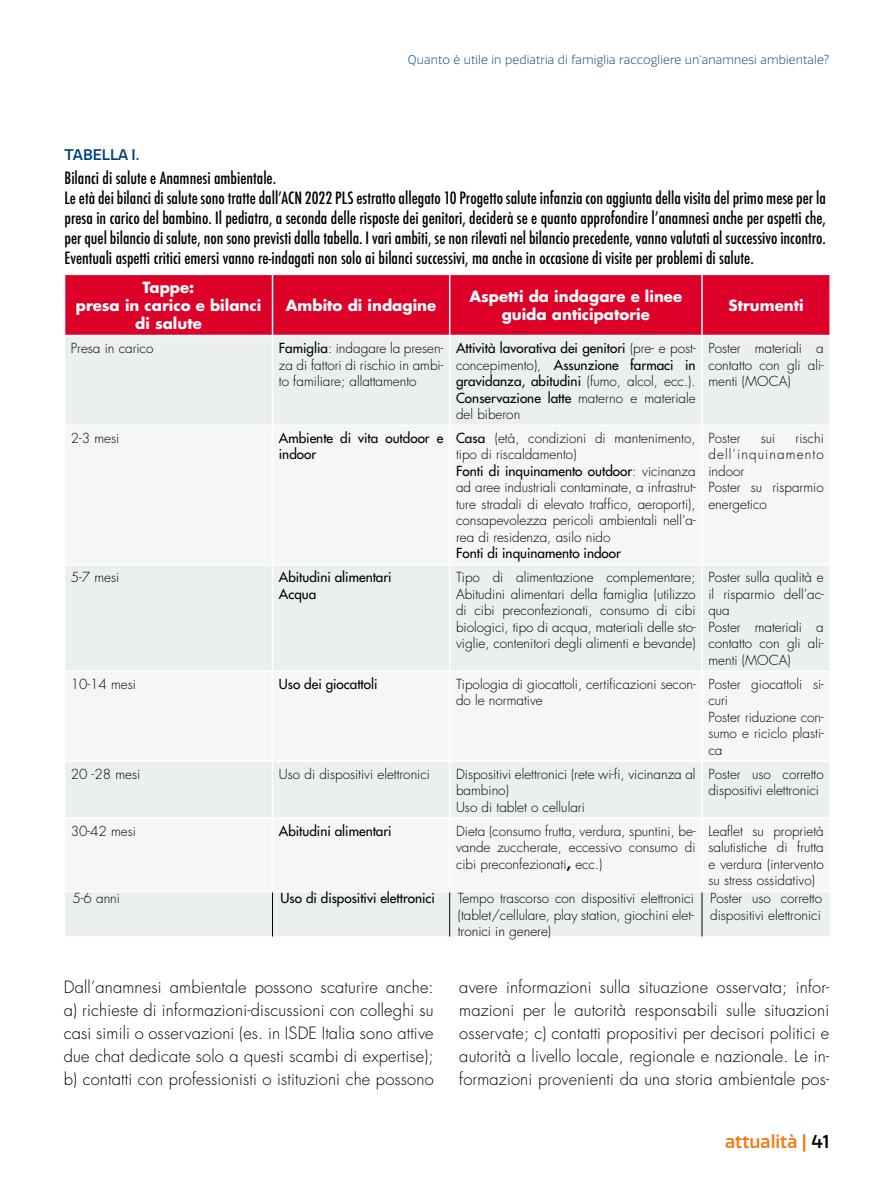
<style>
.page{position:relative;width:893px;height:1191px;background:#fff}
.page>*{position:absolute;margin:0;border:0;box-sizing:border-box;transform-origin:0 0}
.t1{font:500 18px "Quatro";color:#ef7c11}
.t2{font:500 condensed 16.5px/19.8px "Futura";color:#000}
.t3{font:300 16.5px/22.8px "Futura Std";letter-spacing:.01em;color:#000;text-align:justify}
.t4{font:700 15px/18px "Futura Std";color:#fff;text-align:center}
.t5{font:500 15px "Quatro";color:#00407d}
.t6{font:300 13.5px/16.5px "Futura Std";color:#000}
.t7{font:500 13.5px/16.5px "Futura Std";color:#000}
.t8{font:300 12px "Quatro";letter-spacing:.01em;color:#00407d}
.s1{font-weight:500}
.s2{font-weight:300}
.s3{font-weight:700}
.s4{color:#000}
</style>
<div class="page">
<div style="left:65px;top:275px;width:764px;height:60px;background:#dd0028"></div>
<div style="left:65px;top:336px;width:765px;height:600px;background:#ebeff0"></div>
<svg style="left:65px;top:426px;width:764px;height:464px;fill:#f5f7f5"></svg>
<hr style="left:272px;top:275px;width:1px;height:60px;background:#fff">
<hr style="left:449px;top:275px;width:1px;height:60px;background:#fff">
<hr style="left:701px;top:275px;width:2px;height:60px;background:#fff">
<hr style="left:272px;top:336px;width:1px;height:89px;background:#fff">
<hr style="left:449px;top:336px;width:1px;height:89px;background:#fff">
<hr style="left:701px;top:336px;width:2px;height:89px;background:#fff">
<hr style="left:64px;top:425px;width:209px;height:1px;background:#fff">
<hr style="left:273px;top:425px;width:177px;height:1px;background:#fff">
<hr style="left:272px;top:426px;width:1px;height:138px;background:#fff">
<hr style="left:450px;top:425px;width:252px;height:1px;background:#fff">
<hr style="left:449px;top:426px;width:1px;height:138px;background:#fff">
<hr style="left:702px;top:425px;width:129px;height:1px;background:#fff">
<hr style="left:701px;top:426px;width:2px;height:138px;background:#fff">
<hr style="left:64px;top:564px;width:209px;height:1px;background:#fff">
<hr style="left:273px;top:564px;width:177px;height:1px;background:#fff">
<hr style="left:272px;top:565px;width:1px;height:105px;background:#fff">
<hr style="left:450px;top:564px;width:252px;height:1px;background:#fff">
<hr style="left:449px;top:565px;width:1px;height:105px;background:#fff">
<hr style="left:702px;top:564px;width:129px;height:1px;background:#fff">
<hr style="left:701px;top:565px;width:2px;height:105px;background:#fff">
<hr style="left:64px;top:670px;width:209px;height:2px;background:#fff">
<hr style="left:273px;top:670px;width:177px;height:2px;background:#fff">
<hr style="left:272px;top:672px;width:1px;height:88px;background:#fff">
<hr style="left:450px;top:670px;width:252px;height:2px;background:#fff">
<hr style="left:449px;top:672px;width:1px;height:88px;background:#fff">
<hr style="left:702px;top:670px;width:129px;height:2px;background:#fff">
<hr style="left:701px;top:672px;width:2px;height:88px;background:#fff">
<hr style="left:64px;top:760px;width:209px;height:2px;background:#fff">
<hr style="left:273px;top:760px;width:177px;height:2px;background:#fff">
<hr style="left:272px;top:762px;width:1px;height:55px;background:#fff">
<hr style="left:450px;top:760px;width:252px;height:2px;background:#fff">
<hr style="left:449px;top:762px;width:1px;height:55px;background:#fff">
<hr style="left:702px;top:760px;width:129px;height:2px;background:#fff">
<hr style="left:701px;top:762px;width:2px;height:55px;background:#fff">
<hr style="left:64px;top:817px;width:209px;height:2px;background:#fff">
<hr style="left:273px;top:817px;width:177px;height:2px;background:#fff">
<hr style="left:272px;top:819px;width:1px;height:71px;background:#fff">
<hr style="left:450px;top:817px;width:252px;height:2px;background:#fff">
<hr style="left:449px;top:819px;width:1px;height:71px;background:#fff">
<hr style="left:702px;top:817px;width:129px;height:2px;background:#fff">
<hr style="left:701px;top:819px;width:2px;height:71px;background:#fff">
<hr style="left:272px;top:892px;width:1px;height:44px;background:#000">
<hr style="left:449px;top:892px;width:1px;height:44px;background:#000">
<hr style="left:702px;top:892px;width:1px;height:44px;background:#000">
<hr style="left:829px;top:336px;width:2px;height:89px;background:#fff">
<hr style="left:829px;top:426px;width:2px;height:138px;background:#fff">
<hr style="left:829px;top:565px;width:2px;height:105px;background:#fff">
<hr style="left:829px;top:672px;width:2px;height:88px;background:#fff">
<hr style="left:829px;top:762px;width:2px;height:55px;background:#fff">
<hr style="left:829px;top:819px;width:2px;height:71px;background:#fff">
<hr style="left:64px;top:890px;width:209px;height:2px;background:#fff">
<hr style="left:273px;top:890px;width:177px;height:2px;background:#fff">
<hr style="left:450px;top:890px;width:252px;height:2px;background:#fff">
<hr style="left:702px;top:890px;width:129px;height:2px;background:#fff">
<p class="t8" style="left:408px;top:53px;width:423px">Quanto è utile in pediatria di famiglia raccogliere un’anamnesi ambientale?</p>
<p class="t5" style="left:65px;top:146px;width:76px">TABELLA I.</p>
<p class="t2" style="left:65px;top:169px;width:763px">Bilanci di salute e Anamnesi ambientale.<br>Le età dei bilanci di salute sono tratte dall’ACN 2022 PLS estratto allegato 10 Progetto salute infanzia con aggiunta della visita del primo mese per la presa in carico del bambino. Il pediatra, a seconda delle risposte dei genitori, deciderà se e quanto approfondire l’anamnesi anche per aspetti che, per quel bilancio di salute, non sono previsti dalla tabella. I vari ambiti, se non rilevati nel bilancio precedente, vanno valutati al successivo incontro.<br>Eventuali aspetti critici emersi vanno re-indagati non solo ai bilanci successivi, ma anche in occasione di visite per problemi di salute.</p>
<p class="t4" style="left:76px;top:278px;width:187px">Tappe:<br>presa in carico e bilanci di salute</p>
<p class="t4" style="left:286px;top:296px;width:152px">Ambito di indagine</p>
<p class="t4" style="left:469px;top:287px;width:214px">Aspetti da indagare e linee guida anticipatorie</p>
<p class="t4" style="left:728px;top:296px;width:77px">Strumenti</p>
<p class="t6" style="left:71px;top:340px;width:84px">Presa in carico</p>
<p class="t6" style="left:279px;top:340px;width:166px;text-align:justify"><span class="s1">Famiglia</span>: indagare la presen‑ za di fattori di rischio in ambi‑ to familiare; allattamento</p>
<p class="t7" style="left:456px;top:340px;width:241px;text-align:justify">Attività lavorativa dei genitori <span class="s2">(pre- e post&shy;concepimento),</span> Assunzione farmaci in gravidanza, abitudini <span class="s2">(fumo, alcol, ecc.).<br></span>Conservazione latte <span class="s2">materno e materiale del biberon</span></p>
<p class="t6" style="left:708px;top:340px;width:117px;text-align:justify">Poster materiali a contatto con gli ali‑ menti (MOCA)</p>
<p class="t6" style="left:71px;top:430px;width:50px">2-3 mesi</p>
<p class="t7" style="left:279px;top:430px;width:166px">Ambiente di vita outdoor e indoor</p>
<p class="t6" style="left:456px;top:430px;width:241px"><span class="s1">Casa</span> (età, condizioni di mantenimento, tipo di riscaldamento)<br><span class="s1">Fonti di inquinamento outdoor</span>: vicinanza ad aree industriali contaminate, a infrastrut‑ ture stradali di elevato traffico, aeroporti), consapevolezza pericoli ambientali nell’a‑ rea di residenza, asilo nido</p>
<p class="t7" style="left:456px;top:545px;width:166px">Fonti di inquinamento indoor</p>
<p class="t6" style="left:708px;top:430px;width:117px;text-indent:87px">rischi dell’inquinamento indoor<br>Poster su risparmio energetico</p>
<p class="t6" style="left:708px;top:430px;width:34px">Poster</p>
<p class="t6" style="left:761px;top:430px;width:16px">sui</p>
<p class="t6" style="left:71px;top:569px;width:50px">5-7 mesi</p>
<p class="t7" style="left:279px;top:569px;width:114px">Abitudini alimentari<br>Acqua</p>
<p class="t6" style="left:456px;top:569px;width:241px;text-align:justify">Tipo di alimentazione complementare; Abitudini alimentari della famiglia (utilizzo di cibi preconfezionati, consumo di cibi biologici, tipo di acqua, materiali delle sto‑ viglie, contenitori degli alimenti e bevande)</p>
<p class="t6" style="left:708px;top:569px;width:117px">Poster sulla qualità e il risparmio dell’ac‑ qua<br>Poster materiali a contatto con gli ali‑ menti (MOCA)</p>
<p class="t6" style="left:71px;top:676px;width:67px">10-14 mesi</p>
<p class="t7" style="left:279px;top:675px;width:100px">Uso dei giocattoli</p>
<p class="t6" style="left:456px;top:676px;width:241px">Tipologia di giocattoli, certificazioni secon‑ do le normative</p>
<p class="t6" style="left:708px;top:676px;width:117px">Poster giocattoli si‑ curi<br>Poster riduzione con‑ sumo e riciclo plasti‑ ca</p>
<p class="t6" style="left:71px;top:766px;width:71px">20 -28 mesi</p>
<p class="t6" style="left:279px;top:766px;width:153px">Uso di dispositivi elettronici</p>
<p class="t6" style="left:456px;top:766px;width:241px">Dispositivi elettronici (rete wi-fi, vicinanza al bambino)<br>Uso di tablet o cellulari</p>
<p class="t6" style="left:708px;top:766px;width:117px">Poster uso corretto dispositivi elettronici</p>
<p class="t6" style="left:71px;top:822px;width:67px">30-42 mesi</p>
<p class="t7" style="left:279px;top:822px;width:114px">Abitudini alimentari</p>
<p class="t6" style="left:456px;top:822px;width:241px;text-align:justify">Dieta (consumo frutta, verdura, spuntini, be‑ vande zuccherate, eccessivo consumo di cibi preconfezionati<span class="s3">,</span> ecc.)</p>
<p class="t6" style="left:708px;top:822px;width:117px;text-align:justify">Leaflet su proprietà salutistiche di frutta e verdura (intervento su stress ossidativo)</p>
<p class="t6" style="left:73px;top:890px;width:49px">5-6 anni</p>
<p class="t7" style="left:281px;top:890px;width:156px">Uso di dispositivi elettronici</p>
<p class="t6" style="left:458px;top:890px;width:238px;text-align:justify">Tempo trascorso con dispositivi elettronici (tablet/cellulare, play station, giochini elet‑ tronici in genere)</p>
<p class="t6" style="left:710px;top:890px;width:113px">Poster uso corretto dispositivi elettronici</p>
<p class="t3" style="left:64px;top:976px;width:371px">Dall’anamnesi ambientale possono scaturire anche: a) richieste di informazioni-discussioni con colleghi su casi simili o osservazioni (es. in ISDE Italia sono attive due chat dedicate solo a questi scambi di expertise); b) contatti con professionisti o istituzioni che possono</p>
<p class="t3" style="left:459px;top:976px;width:371px">avere informazioni sulla situazione osservata; infor‑ mazioni per le autorità responsabili sulle situazioni osservate; c) contatti propositivi per decisori politici e autorità a livello locale, regionale e nazionale. Le in‑ formazioni provenienti da una storia ambientale pos‑</p>
<h1 class="t1" style="left:725px;top:1131px;width:106px">attualità | <span class="s4">41</span></h1>
</div>
